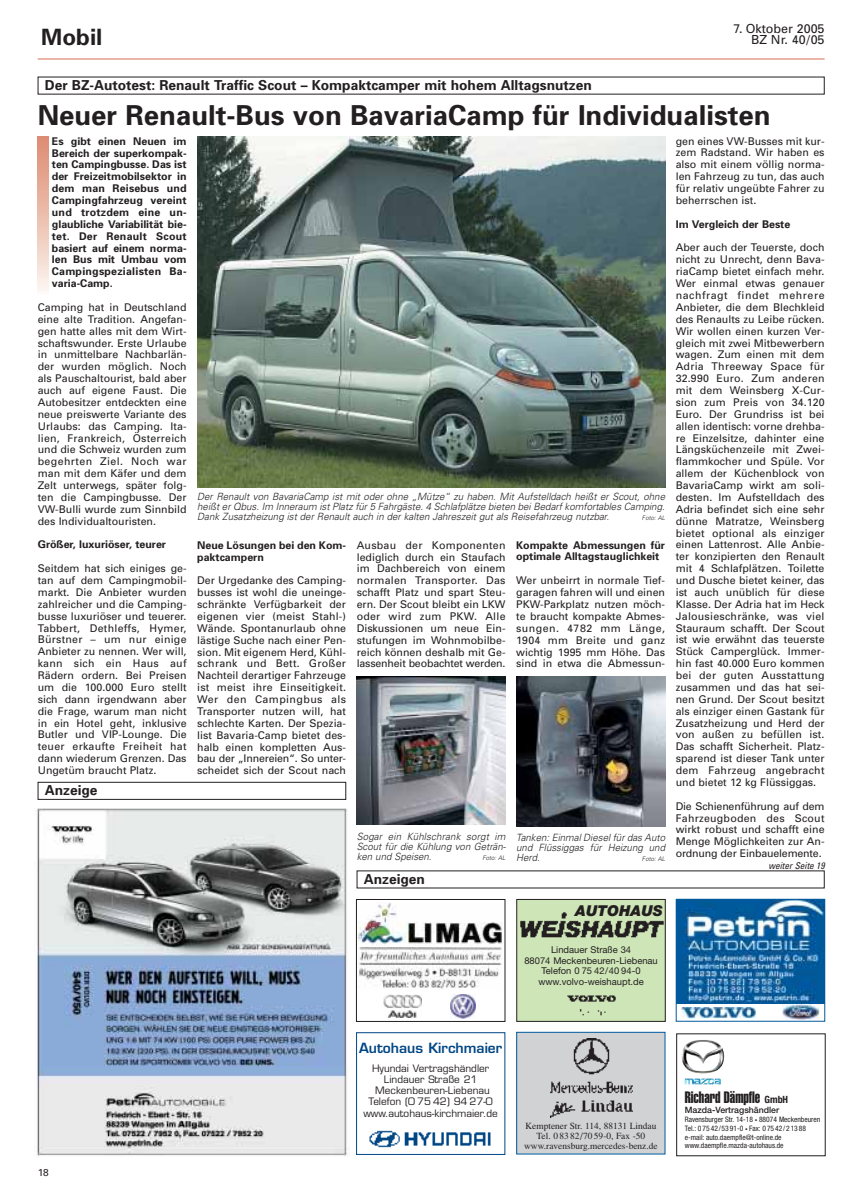
<style>
.page{position:relative;width:864px;height:1204px;background:#fff}
.page>*{position:absolute;margin:0;border:0;box-sizing:border-box;transform-origin:0 0}
.t1{font:700 27.5px "Univers";color:#231f20}
.t2{font:700 22.5px "Univers";color:#231f20}
.t3{font:16.25px "Helvetica Extra Compressed";color:#231f20}
.t4{font:italic 900 15px "Helvetica Neue";color:#231f20}
.t5{font:700 13.75px "Univers";color:#231f20}
.t6{font:600 13.75px "Eurostile";color:#004684}
.t7{font:12.5px "Univers";color:#231f20}
.t8{font:10.62px/11.9px "Univers";color:#231f20;text-align:justify}
.t9{font:700 10.62px/11.9px "Univers";color:#231f20}
.t10{font:italic 300 10px/10px "Univers";color:#231f20;text-align:justify}
.t11{font:10px/11.2px "Eurostile";color:#231f20;text-align:center}
.t12{font:10px "Univers";color:#231f20}
.t13{font:9.38px/10.6px "Helvetica Neue";color:#231f20;text-align:center}
.t14{font:9.38px/10.6px "Times";color:#231f20;text-align:center}
.t15{font:italic condensed 9.38px "Univers";color:#231f20}
.t16{font:500 8.75px "Helvetica Neue";color:#231f20}
.t17{font:condensed 7.5px/8.8px "Helvetica Neue";color:#231f20}
.t18{font:italic 300 6.25px "Univers";color:#231f20}
.s1{font-family:"Helvetica Neue";font-weight:700;font-stretch:condensed;font-size:10px}
</style>
<div class="page">
<hr style="left:38px;top:58px;width:786px;height:2px;background:#dd8b73">
<svg style="left:355px;top:899px;width:151px;height:123px"></svg>
<div style="left:356px;top:899px;width:149px;height:122px;background:#fff"></div>
<div style="left:356px;top:899px;width:149px;height:122px;border:1px solid #231f20"></div>
<img style="left:358px;top:902px;width:144px;height:42px">
<img style="left:359px;top:948px;width:143px;height:41px">
<img style="left:383px;top:994px;width:38px;height:24px">
<img style="left:450px;top:994px;width:25px;height:24px">
<svg style="left:516px;top:1031px;width:150px;height:124px"></svg>
<div style="left:517px;top:1032px;width:148px;height:122px;background:#d1d2d4"></div>
<img style="left:550px;top:1038px;width:83px;height:79px">
<div style="left:516px;top:1032px;width:149px;height:122px;border:1px solid #005ca3"></div>
<svg style="left:675px;top:898px;width:151px;height:124px"></svg>
<img style="left:678px;top:901px;width:145px;height:103px">
<div style="left:676px;top:899px;width:149px;height:122px;border:1px solid #005a9c"></div>
<img style="left:681px;top:1008px;width:74px;height:10px">
<img style="left:783px;top:1005px;width:36px;height:14px">
<svg style="left:516px;top:898px;width:150px;height:124px"></svg>
<div style="left:517px;top:899px;width:148px;height:122px;background:#cee5b7"></div>
<div style="left:516px;top:899px;width:149px;height:122px;border:1px solid #231f20"></div>
<img style="left:520px;top:912px;width:143px;height:26px">
<img style="left:567px;top:995px;width:49px;height:21px">
<img style="left:681px;top:1040px;width:43px;height:45px">
<div style="left:356px;top:1032px;width:149px;height:122px;border:1px solid #004684"></div>
<img style="left:369px;top:1130px;width:122px;height:18px">
<img style="left:34px;top:808px;width:314px;height:349px">
<div style="left:38px;top:782px;width:308px;height:18px;border:1px solid #231f20"></div>
<svg style="left:38px;top:137px;width:10px;height:154px;background:#ebbeae"></svg>
<img style="left:197px;top:137px;width:468px;height:351px">
<img style="left:357px;top:676px;width:148px;height:148px">
<img style="left:516px;top:677px;width:149px;height:149px">
<p class="t7" style="left:733px;top:24px;width:92px">7. Oktober 2005</p>
<h2 class="t2" style="left:41px;top:29px;width:63px">Mobil</h2>
<p class="t7" style="left:751px;top:35px;width:75px">BZ Nr. 40/05</p>
<p class="t5" style="left:45px;top:80px;width:548px">Der BZ-Autotest: Renault Traffic Scout – Kompaktcamper mit hohem Alltagsnutzen</p>
<h1 class="t1" style="left:38px;top:105px;width:734px">Neuer Renault-Bus von BavariaCamp für Individualisten</h1>
<p class="t9" style="left:52px;top:136px;width:136px;text-align:justify">Es gibt einen Neuen im Bereich der superkompak&shy;ten Campingbusse. Das ist der Freizeitmobilsektor in dem man Reisebus und Campingfahrzeug vereint und trotzdem eine un&shy;glaubliche Variabilität bie&shy;tet. Der Renault Scout basiert auf einem norma&shy;len Bus mit Umbau vom Campingspezialisten Ba&shy;varia-Camp.</p>
<p class="t8" style="left:38px;top:302px;width:150px">Camping hat in Deutschland eine alte Tradition. Angefan&shy;gen hatte alles mit dem Wirt&shy;schaftswunder. Erste Urlaube in unmittelbare Nachbarlän&shy;der wurden möglich. Noch als Pauschaltourist, bald aber auch auf eigene Faust. Die Autobesitzer entdeckten eine neue preiswerte Variante des Urlaubs: das Camping. Ita&shy;lien, Frankreich, Österreich und die Schweiz wurden zum begehrten Ziel. Noch war man mit dem Käfer und dem Zelt unterwegs, später folg&shy;ten die Campingbusse. Der VW-Bulli wurde zum Sinnbild des Individualtouristen.</p>
<p class="t9" style="left:38px;top:540px;width:130px">Größer, luxuriöser, teurer</p>
<p class="t8" style="left:38px;top:563px;width:150px">Seitdem hat sich einiges ge&shy;tan auf dem Campingmobil&shy;markt. Die Anbieter wurden zahlreicher und die Camping&shy;busse luxuriöser und teuerer.<br>Tabbert, Dethleffs, Hymer, Bürstner – um nur einige Anbieter zu nennen. Wer will, kann sich ein Haus auf Rädern ordern. Bei Preisen um die 100.000 Euro stellt sich dann irgendwann aber die Frage, warum man nicht in ein Hotel geht, inklusive Butler und VIP-Lounge. Die teuer erkaufte Freiheit hat dann wiederum Grenzen. Das Ungetüm braucht Platz.</p>
<p class="t5" style="left:45px;top:785px;width:54px">Anzeige</p>
<p class="t10" style="left:197px;top:493px;width:469px">Der Renault von BavariaCamp ist mit oder ohne „Mütze“ zu haben. Mit Aufstelldach heißt er Scout, ohne heißt er Qbus. Im Inneraum ist Platz für 5 Fahrgäste. 4 Schlafplätze bieten bei Bedarf komfortables Camping.<br>Dank Zusatzheizung ist der Renault auch in der kalten Jahreszeit gut als Reisefahrzeug nutzbar.</p>
<p class="t18" style="left:642px;top:516px;width:25px">Foto: AL</p>
<p class="t9" style="left:197px;top:540px;width:150px">Neue Lösungen bei den Kom&shy;paktcampern</p>
<p class="t8" style="left:197px;top:575px;width:150px">Der Urgedanke des Camping&shy;busses ist wohl die uneinge&shy;schränkte Verfügbarkeit der eigenen vier (meist Stahl-)<br>Wände. Spontanurlaub ohne lästige Suche nach einer Pen&shy;sion. Mit eigenem Herd, Kühl&shy;schrank und Bett. Großer Nachteil derartiger Fahrzeuge ist meist ihre Einseitigkeit.<br>Wer den Campingbus als Transporter nutzen will, hat schlechte Karten. Der Spezia&shy;list Bavaria-Camp bietet des&shy;halb einen kompletten Aus&shy;bau der „Innereien“. So unter&shy;scheidet sich der Scout nach</p>
<p class="t8" style="left:357px;top:540px;width:150px">Ausbau der Komponenten lediglich durch ein Staufach im Dachbereich von einem normalen Transporter. Das schafft Platz und spart Steu&shy;ern. Der Scout bleibt ein LKW oder wird zum PKW. Alle Diskussionen um neue Ein&shy;stufungen im Wohnmobilbe&shy;reich können deshalb mit Ge&shy;lassenheit beobachtet werden.</p>
<p class="t9" style="left:516px;top:540px;width:150px">Kompakte Abmessungen für optimale Alltagstauglichkeit</p>
<p class="t8" style="left:516px;top:575px;width:150px">Wer unbeirrt in normale Tief&shy;garagen fahren will und einen PKW-Parkplatz nutzen möch&shy;te braucht kompakte Abmes&shy;sungen. 4782 mm Länge, 1904 mm Breite und ganz wichtig 1995 mm Höhe. Das sind in etwa die Abmessun-</p>
<p class="t10" style="left:357px;top:833px;width:151px">Sogar ein Kühlschrank sorgt im Scout für die Kühlung von Geträn&shy;ken und Speisen.</p>
<p class="t18" style="left:482px;top:856px;width:25px">Foto: AL</p>
<p class="t5" style="left:364px;top:874px;width:63px">Anzeigen</p>
<p class="t10" style="left:516px;top:833px;width:150px">Tanken: Einmal Diesel für das Auto und Flüssiggas für Heizung und Herd.</p>
<p class="t18" style="left:642px;top:856px;width:25px">Foto: AL</p>
<h3 class="t4" style="left:575px;top:905px;width:89px">AUTOHAUS</h3>
<p class="t8" style="left:676px;top:136px;width:150px">gen eines VW-Busses mit kur&shy;zem Radstand. Wir haben es also mit einem völlig norma&shy;len Fahrzeug zu tun, das auch für relativ ungeübte Fahrer zu beherrschen ist.</p>
<p class="t9" style="left:676px;top:219px;width:116px">Im Vergleich der Beste</p>
<p class="t8" style="left:676px;top:243px;width:150px">Aber auch der Teuerste, doch nicht zu Unrecht, denn Bava&shy;riaCamp bietet einfach mehr.<br>Wer einmal etwas genauer nachfragt findet mehrere Anbieter, die dem Blechkleid des Renaults zu Leibe rücken.<br>Wir wollen einen kurzen Ver&shy;gleich mit zwei Mitbewerbern wagen. Zum einen mit dem Adria Threeway Space für 32.990 Euro. Zum anderen mit dem Weinsberg X-Cur&shy;sion zum Preis von 34.120<br>Euro. Der Grundriss ist bei allen identisch: vorne drehba&shy;re Einzelsitze, dahinter eine Längsküchenzeile mit Zwei&shy;flammkocher und Spüle. Vor allem der Küchenblock von BavariaCamp wirkt am soli&shy;desten. Im Aufstelldach des Adria befindet sich eine sehr dünne Matratze, Weinsberg bietet optional als einziger einen Lattenrost. Alle Anbie&shy;ter konzipierten den Renault mit 4 Schlafplätzen. Toilette und Dusche bietet keiner, das ist auch unüblich für diese Klasse. Der Adria hat im Heck Jalousieschränke, was viel Stauraum schafft. Der Scout ist wie erwähnt das teuerste Stück Camperglück. Immer&shy;hin fast 40.000 Euro kommen bei der guten Ausstattung zusammen und das hat sei&shy;nen Grund. Der Scout besitzt als einziger einen Gastank für Zusatzheizung und Herd der von außen zu befüllen ist.<br>Das schafft Sicherheit. Platz&shy;sparend ist dieser Tank unter dem Fahrzeug angebracht und bietet 12 kg Flüssiggas.</p>
<p class="t8" style="left:676px;top:801px;width:150px">Die Schienenführung auf dem Fahrzeugboden des Scout wirkt robust und schafft eine Menge Möglichkeiten zur An&shy;ordnung der Einbauelemente.</p>
<p class="t15" style="left:768px;top:862px;width:58px">weiter Seite 19</p>
<p class="t13" style="left:524px;top:945px;width:135px">Lindauer Straße 34<br>88074 Meckenbeuren-Liebenau<br>Telefon 0 75 42/40 94-0 www.volvo-weishaupt.de</p>
<p class="t12" style="left:38px;top:1168px;width:13px">18</p>
<p class="t6" style="left:359px;top:1043px;width:145px">Autohaus Kirchmaier</p>
<p class="t11" style="left:363px;top:1063px;width:136px">Hyundai Vertragshändler<br>Lindauer Straße 21<br>Meckenbeuren-Liebenau<br>Telefon (0 75 42) 94 27-0 www.autohaus-kirchmaier.de</p>
<p class="t14" style="left:525px;top:1121px;width:132px">Kemptener Str. 114, 88131 Lindau<br>Tel. 0 83 82/70 59-0, Fax -50</p>
<p class="t14" style="left:524px;top:1141px;width:135px">www.ravensburg.mercedes-benz.de</p>
<h3 class="t3" style="left:685px;top:1091px;width:105px">Richard Dämpfle <span class="s1">GmbH</span></h3>
<p class="t16" style="left:685px;top:1107px;width:96px">Mazda-Vertragshändler</p>
<p class="t17" style="left:685px;top:1115px;width:137px">Ravensburger Str. 14-18 ● 88074 Meckenbeuren Tel.: 0 75 42/53 91-0 ● Fax: 0 75 42/2 13 88 e-mail: auto.daempfle@t-online.de www.daempfle.mazda-autohaus.de</p>
</div>
